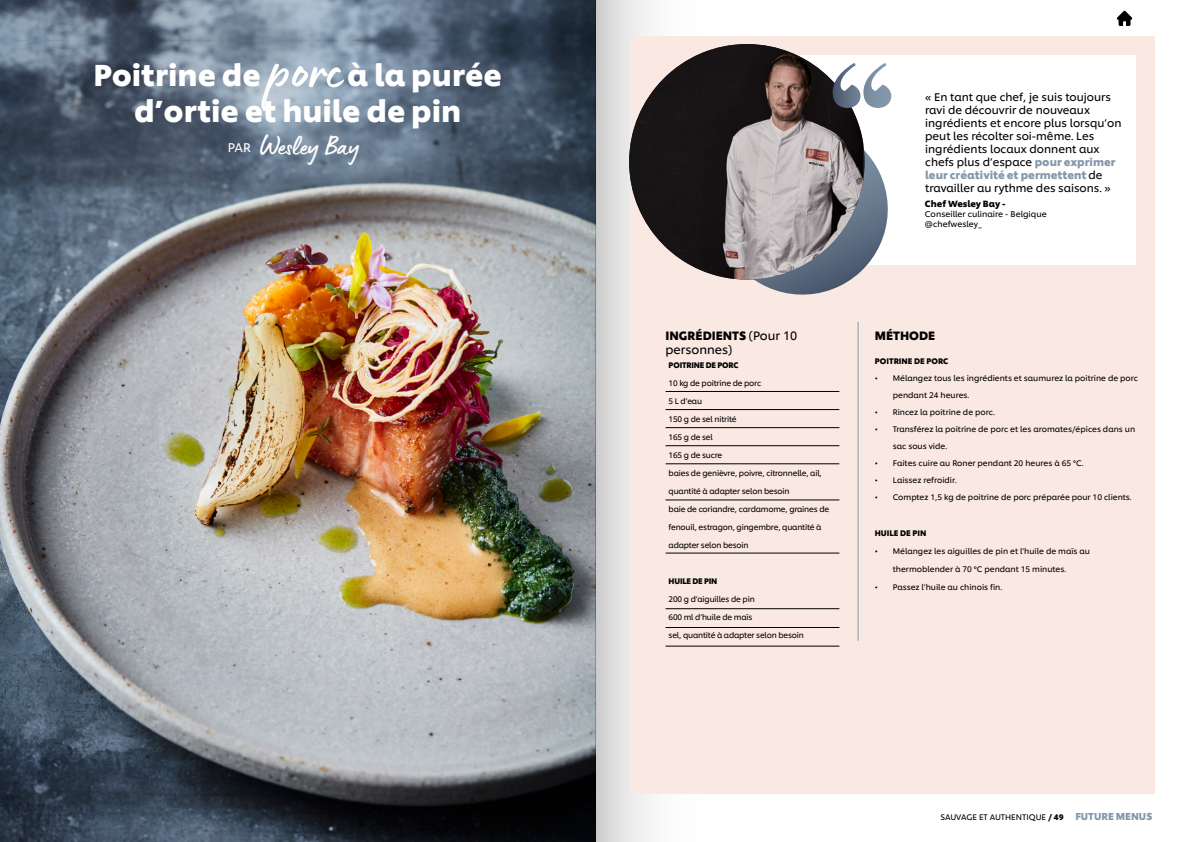
<style>
.page{position:relative;width:1191px;height:842px;background:#fff}
.page>*{position:absolute;margin:0;border:0;box-sizing:border-box;transform-origin:0 0}
.t1{font:700 30px/36px "Unilever Shilling";color:#fff;text-align:center}
.t2{font:28px "Lumios Marker";color:#fff}
.t3{font:12.5px "Unilever Shilling";color:#fff}
.t4{font:12px/14px "Unilever Shilling";color:#000}
.t5{font:700 12px "Unilever Shilling";color:#000}
.t6{font:11px/13px "Unilever Shilling";color:#000}
.t7{font:700 10px "Unilever Shilling";color:#8598aa}
.t8{font:700 9px "Unilever Shilling";color:#000}
.t9{font:8.2px/10px "Unilever Shilling";color:#000}
.t10{font:8px/17px "Unilever Shilling";letter-spacing:-.005em;color:#000}
.t11{font:700 8px "Unilever Shilling";color:#000}
.t12{font:700 8px "Unilever Shilling";letter-spacing:-.02em;color:#000}
.s1{font-family:"Lumios Marker";font-weight:400;font-size:60px}
.s2{font-weight:700}
.s3{font-weight:700;color:#8598aa}
</style>
<div class="page">
<svg style="left:1117px;top:11px;width:15px;height:15px"></svg>
<img style="left:0;top:0;width:595px;height:842px">
<svg style="left:595px;top:0;width:55px;height:842px;background:#d9d9d9"></svg>
<div style="left:631px;top:36px;width:524px;height:758px;background:#fae8e2"></div>
<div style="left:727px;top:55px;width:408px;height:210px;background:#fff"></div>
<svg style="left:755px;top:142px;width:133px;height:153px"></svg>
<img style="left:685px;top:44px;width:178px;height:236px">
<img style="left:629px;top:62px;width:56px;height:200px">
<hr style="left:665px;top:391px;width:174px;height:1px;background:#000">
<hr style="left:665px;top:409px;width:174px;height:1px;background:#000">
<hr style="left:665px;top:427px;width:174px;height:1px;background:#000">
<hr style="left:665px;top:445px;width:174px;height:1px;background:#000">
<hr style="left:665px;top:646px;width:174px;height:1px;background:#000">
<hr style="left:665px;top:608px;width:174px;height:1px;background:#000">
<hr style="left:665px;top:627px;width:174px;height:1px;background:#000">
<hr style="left:665px;top:463px;width:174px;height:1px;background:#000">
<hr style="left:665px;top:500px;width:174px;height:1px;background:#000">
<hr style="left:665px;top:553px;width:174px;height:1px;background:#000">
<hr style="left:858px;top:322px;width:1px;height:319px;background:#8598aa">
<svg style="left:832px;top:63px;width:59px;height:45px"></svg>
<h1 class="t1" style="left:94px;top:55px;width:410px">Poitrine de <span class="s1">porc</span> à la purée d’ortie et huile de pin</h1>
<h2 class="t2" style="left:260px;top:128px;width:101px">Wesley Bay</h2>
<h3 class="t3" style="left:228px;top:138px;width:25px">PAR</h3>
<h3 class="t4" style="left:665px;top:327px;width:133px"><span class="s2">INGRÉDIENTS</span> (Pour 10 personnes)</h3>
<p class="t12" style="left:668px;top:359px;width:71px">POITRINE DE PORC</p>
<p class="t10" style="left:668px;top:374px;width:94px">10 kg de poitrine de porc</p>
<p class="t10" style="left:668px;top:392px;width:35px">5 L d’eau</p>
<p class="t10" style="left:668px;top:410px;width:70px">150 g de sel nitrité</p>
<p class="t10" style="left:668px;top:428px;width:46px">165 g de sel</p>
<p class="t10" style="left:668px;top:446px;width:55px">165 g de sucre</p>
<p class="t10" style="left:668px;top:464px;width:155px">baies de genièvre, poivre, citronnelle, ail,</p>
<p class="t10" style="left:668px;top:482px;width:122px">quantité à adapter selon besoin</p>
<p class="t10" style="left:668px;top:500px;width:162px">baie de coriandre, cardamome, graines de</p>
<p class="t10" style="left:668px;top:518px;width:154px">fenouil, estragon, gingembre, quantité à</p>
<p class="t10" style="left:668px;top:536px;width:82px">adapter selon besoin</p>
<p class="t12" style="left:668px;top:575px;width:50px">HUILE DE PIN</p>
<p class="t10" style="left:668px;top:590px;width:88px">200 g d’aiguilles de pin</p>
<p class="t10" style="left:668px;top:608px;width:85px">600 ml d’huile de maïs</p>
<p class="t10" style="left:668px;top:626px;width:137px">sel, quantité à adapter selon besoin</p>
<p class="t6" style="left:925px;top:89px;width:198px">« En tant que chef, je suis toujours ravi de découvrir de nouveaux ingrédients et encore plus lorsqu’on peut les récolter soi-même. Les ingrédients locaux donnent aux chefs plus d’espace <span class="s3">pour exprimer leur créativité et permettent</span> de travailler au rythme des saisons. »</p>
<p class="t8" style="left:925px;top:197px;width:82px">Chef Wesley Bay -</p>
<p class="t9" style="left:925px;top:209px;width:123px">Conseiller culinaire - Belgique @chefwesley_</p>
<h3 class="t5" style="left:874px;top:326px;width:62px">MÉTHODE</h3>
<p class="t11" style="left:874px;top:355px;width:75px">POITRINE DE PORC</p>
<p class="t10" style="left:892px;top:369px;width:247px;text-indent:-18px">• Mélangez tous les ingrédients et saumurez la poitrine de porc pendant 24 heures.</p>
<p class="t10" style="left:874px;top:403px;width:121px">• Rincez la poitrine de porc.</p>
<p class="t10" style="left:892px;top:420px;width:244px;text-indent:-18px">• Transférez la poitrine de porc et les aromates/épices dans un sac sous vide.</p>
<p class="t10" style="left:874px;top:454px;width:210px">• Faites cuire au Roner pendant 20 heures à 65 °C.</p>
<p class="t10" style="left:874px;top:471px;width:84px">• Laissez refroidir.</p>
<p class="t10" style="left:874px;top:488px;width:258px">• Comptez 1,5 kg de poitrine de porc préparée pour 10 clients.</p>
<p class="t11" style="left:874px;top:527px;width:53px">HUILE DE PIN</p>
<p class="t10" style="left:874px;top:542px;width:217px">• Mélangez les aiguilles de pin et l’huile de maïs au</p>
<p class="t10" style="left:892px;top:560px;width:175px">thermoblender à 70 °C pendant 15 minutes.</p>
<p class="t10" style="left:874px;top:578px;width:129px">• Passez l’huile au chinois fin.</p>
<p class="t10" style="left:940px;top:807px;width:125px">SAUVAGE ET AUTHENTIQUE <span class="s2">/ 49</span></p>
<p class="t7" style="left:1075px;top:808px;width:78px">FUTURE MENUS</p>
</div>
